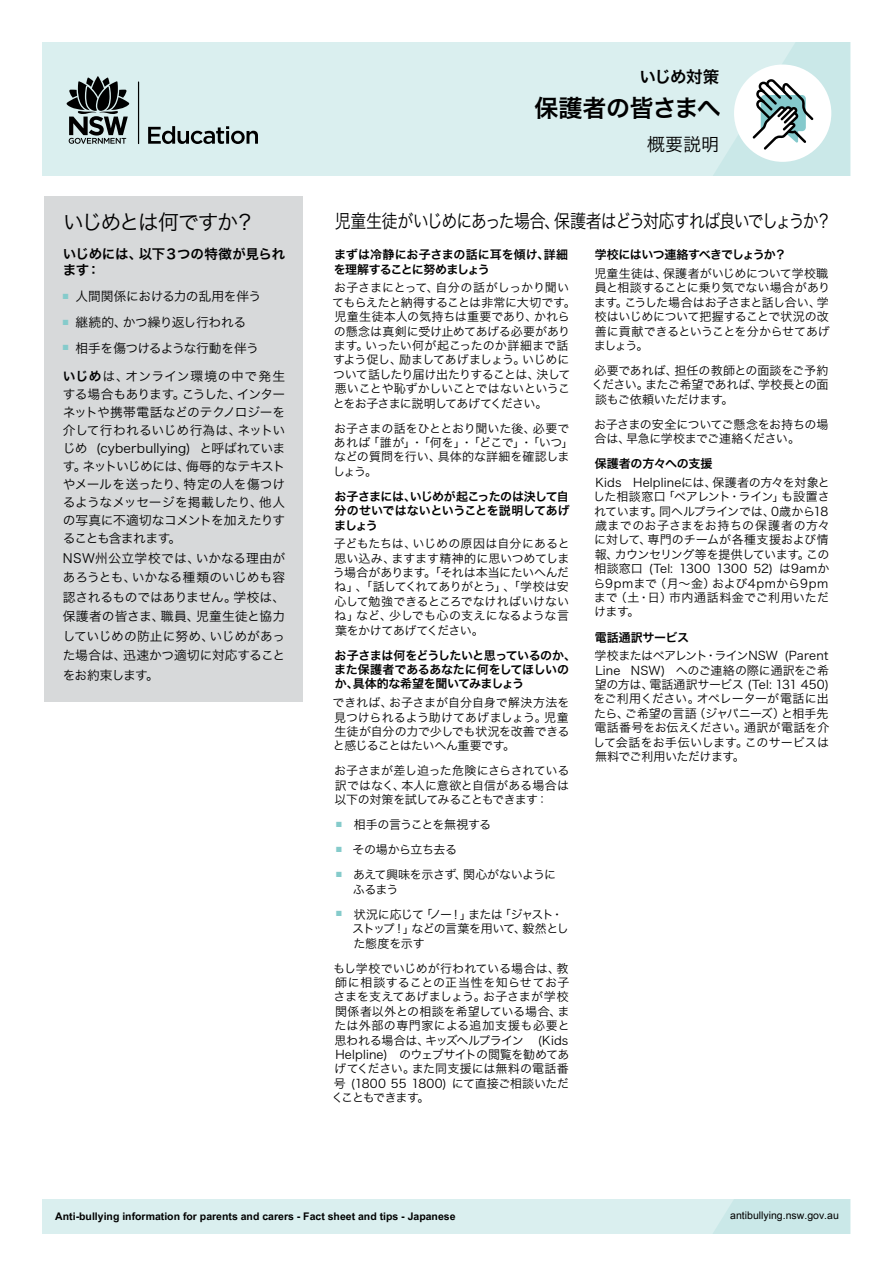
<style>
.page{position:relative;width:893px;height:1263px;background:#fff}
.page>*{position:absolute;margin:0;border:0;box-sizing:border-box;transform-origin:0 0}
.Parents_and_carers{font:24px "Hira Kaku Pro W6";letter-spacing:-.02em;color:#000}
.Sub_1{font:21px "Hira Kaku Pro W3";letter-spacing:-.085em;color:#000}
.Main_sub_title{font:18.75px "Hira Kaku Pro W3";letter-spacing:-.065em;color:#000;scale:.85 1}
.Fact_Sheet{font:18px "Hira Kaku Pro W3";color:#000}
.Anti_bullying{font:16.5px "Hira Kaku Pro W6";letter-spacing:-.045em;color:#000}
.Sub_2{font:13.5px/16.2px "Hira Kaku Pro W6";letter-spacing:-.02em;color:#000}
.Body_copy_title{font:12.75px/18px "Hira Kaku Pro W3";letter-spacing:-.02em;color:#000;text-align:justify}
.Body{font:12px/14.4px "Hira Kaku Pro W3";letter-spacing:-.015em;color:#000;text-align:justify}
.Sub_3{font:12px/14.4px "Hira Kaku Pro W6";letter-spacing:-.035em;color:#000}
.Body-2{font:12px/14.4px "Hira Kaku Pro W3";letter-spacing:-.035em;color:#000}
.Body-3{font:12px/14.4px "Hira Kaku Pro W3";letter-spacing:-.045em;color:#000}
.Body-4{font:12px/14.4px "Hira Kaku Pro W3";letter-spacing:-.04em;color:#000}
.Body-5{font:12px "Hira Kaku Pro W3";letter-spacing:.005em;color:#000}
.Body-6{font:12px "Hira Kaku Pro W3";letter-spacing:.045em;color:#000}
.Body-7{font:12px "Hira Kaku Pro W3";letter-spacing:.035em;color:#000}
.Body-8{font:12px "Hira Kaku Pro W3";letter-spacing:-.105em;color:#000}
.t1{font:700 10.5px "Arial Unicode MS";color:#000}
.t2{font:10.5px "Arial Unicode MS";color:#000}
.s1{font-family:"Hira Kaku Pro W6"}
</style>
<div class="page">
<div style="left:43px;top:1199px;width:807px;height:34px;background:#daefef"></div>
<svg style="left:713px;top:1199px;width:137px;height:34px"></svg>
<div style="left:44px;top:196px;width:259px;height:506px;background:#d7d9da"></div>
<div style="left:43px;top:43px;width:807px;height:133px;background:#daefef"></div>
<hr style="left:138px;top:81px;width:1px;height:63px;background:#000">
<svg style="left:67px;top:76px;width:62px;height:68px"></svg>
<svg style="left:148px;top:126px;width:110px;height:18px"></svg>
<svg style="left:713px;top:43px;width:137px;height:133px"></svg>
<h1 class="Sub_1" style="left:63px;top:203px;width:194px">いじめとは何ですか？</h1>
<h2 class="Sub_2" style="left:63px;top:245px;width:224px">いじめには、以下３つの特徴が見られます：</h2>
<p class="Body_copy_title" style="left:63px;top:286px;width:200px"><sup>■</sup> 人間関係における力の乱用を伴う</p>
<p class="Body_copy_title" style="left:63px;top:312px;width:185px"><sup>■</sup> 継続的、かつ繰り返し行われる</p>
<p class="Body_copy_title" style="left:63px;top:338px;width:198px"><sup>■</sup> 相手を傷つけるような行動を伴う</p>
<p class="Body_copy_title" style="left:63px;top:367px;width:224px"><span class="s1">いじめ</span>は、オンライン環境の中で発生する場合もあります。こうした、インターネットや携帯電話などのテクノロジーを介して行われるいじめ行為は、ネットいじめ (cyberbullying) と呼ばれています。ネットいじめには、侮辱的なテキストやメールを送ったり、特定の人を傷つけるようなメッセージを掲載したり、他人の写真に不適切なコメントを加えたりすることも含まれます。</p>
<p class="Body_copy_title" style="left:63px;top:547px;width:224px;line-height:19.5px">NSW州公立学校では、いかなる理由があろうとも、いかなる種類のいじめも容認されるものではありません。学校は、保護者の皆さま、職員、児童生徒と協力していじめの防止に努め、いじめがあった場合は、迅速かつ適切に対応することをお約束します。</p>
<p class="Anti_bullying" style="left:639px;top:62px;width:81px">いじめ対策</p>
<p class="Parents_and_carers" style="left:535px;top:86px;width:188px">保護者の皆さまへ</p>
<p class="Fact_Sheet" style="left:647px;top:128px;width:73px">概要説明</p>
<h1 class="Main_sub_title" style="left:335px;top:205px;width:586px">児童生徒がいじめにあった場合、保護者はどう対応すれば良いでしょうか？</h1>
<p class="Sub_3" style="left:334px;top:247px;width:236px">まずは冷静にお子さまの話に耳を傾け、詳細を理解することに努めましょう</p>
<p class="Body" style="left:332px;top:280px;width:245px;text-align:left">お子さまにとって、自分の話がしっかり聞いてもらえたと納得することは非常に大切です。児童生徒本人の気持ちは重要であり、かれらの懸念は真剣に受け止めてあげる必要があります。いったい何が起こったのか詳細まで話すよう促し、励ましてあげましょう。いじめについて話したり届け出たりすることは、決して悪いことや恥ずかしいことではないということをお子さまに説明してあげてください。</p>
<p class="Body" style="left:333px;top:420px;width:242px;text-align:left">お子さまの話をひととおり聞いた後、必要であれば「誰が」・「何を」・「どこで」・「いつ」などの質問を行い、具体的な詳細を確認しましょう。</p>
<p class="Sub_3" style="left:334px;top:489px;width:237px;text-align:justify">お子さまには、いじめが起こったのは決して自分のせいではないということを説明してあげましょう</p>
<p class="Body" style="left:333px;top:536px;width:239px">子どもたちは、いじめの原因は自分にあると思い込み、ますます精神的に思いつめてしまう場合があります。「それは本当にたいへんだね」、「話してくれてありがとう」、「学校は安心して勉強できるところでなければいけないね」など、少しでも心の支えになるような言葉をかけてあげてください。</p>
<p class="Sub_3" style="left:334px;top:647px;width:244px">お子さまは何をどうしたいと思っているのか、また保護者であるあなたに何をしてほしいのか、具体的な希望を聞いてみましょう</p>
<p class="Body" style="left:332px;top:694px;width:239px">できれば、お子さまが自分自身で解決方法を見つけられるよう助けてあげましょう。児童生徒が自分の力で少しでも状況を改善できると感じることはたいへん重要です。</p>
<p class="Body" style="left:334px;top:763px;width:237px">お子さまが差し迫った危険にさらされている訳ではなく、本人に意欲と自信がある場合は以下の対策を試してみることもできます：</p>
<p class="Body" style="left:336px;top:817px;width:157px"><sup>■</sup> 相手の言うことを無視する</p>
<p class="Body-2" style="left:336px;top:842px;width:122px"><sup>■</sup> その場から立ち去る</p>
<p class="Body-4" style="left:353px;top:867px;width:205px;text-indent:-17px"><sup>■</sup> あえて興味を示さず、関心がないようにふるまう</p>
<p class="Body-3" style="left:352px;top:906px;width:218px;text-indent:-16px"><sup>■</sup> 状況に応じて「ノー！」または「ジャスト・ストップ！」などの言葉を用いて、毅然とした態度を示す</p>
<p class="Body" style="left:333px;top:960px;width:237px">もし学校でいじめが行われている場合は、教</p>
<p class="Body-6" style="left:335px;top:972px;width:236px">師に相談することの正当性を知らせてお子</p>
<p class="Body" style="left:333px;top:989px;width:237px">さまを支えてあげましょう。お子さまが学校</p>
<p class="Body" style="left:335px;top:1003px;width:236px">関係者以外との相談を希望している場合、ま</p>
<p class="Body-7" style="left:334px;top:1015px;width:237px">たは外部の専門家による追加支援も必要と</p>
<p class="Body" style="left:335px;top:1032px;width:235px">思われる場合は、キッズヘルプライン (Kids</p>
<p class="Body" style="left:335px;top:1046px;width:236px">Helpline) のウェブサイトの閲覧を勧めてあ</p>
<p class="Body-5" style="left:334px;top:1058px;width:236px">げてください。また同支援には無料の電話番</p>
<p class="Body" style="left:334px;top:1075px;width:237px">号 (1800 55 1800) にて直接ご相談いただ</p>
<p class="Body-8" style="left:332px;top:1087px;width:99px">くこともできます。</p>
<p class="Sub_3" style="left:595px;top:247px;width:193px">学校にはいつ連絡すべきでしょうか？</p>
<p class="Body" style="left:594px;top:265px;width:238px;text-align:left">児童生徒は、保護者がいじめについて学校職員と相談することに乗り気でない場合があります。こうした場合はお子さまと話し合い、学校はいじめについて把握することで状況の改善に貢献できるということを分からせてあげましょう。</p>
<p class="Body" style="left:592px;top:362px;width:238px">必要であれば、担任の教師との面談をご予約ください。またご希望であれば、学校長との面談もご依頼いただけます。</p>
<p class="Body-2" style="left:594px;top:416px;width:236px">お子さまの安全についてご懸念をお持ちの場合は、早急に学校までご連絡ください。</p>
<p class="Sub_3" style="left:595px;top:456px;width:119px">保護者の方々への支援</p>
<p class="Body" style="left:593px;top:474px;width:238px;text-align:left">Kids Helplineには、保護者の方々を対象とした相談窓口「ペアレント・ライン」も設置されています。同ヘルプラインでは、0歳から18歳までのお子さまをお持ちの保護者の方々に対して、専門のチームが各種支援および情報、カウンセリング等を提供しています。この相談窓口 (Tel: 1300 1300 52) は9amから9pmまで（月〜金）および4pmから9pmまで（土・日）市内通話料金でご利用いただけます。</p>
<p class="Sub_3" style="left:595px;top:629px;width:96px">電話通訳サービス</p>
<p class="Body" style="left:593px;top:648px;width:238px">学校またはペアレント・ラインNSW (Parent Line NSW) へのご連絡の際に通訳をご希望の方は、電話通訳サービス (Tel: 131 450)をご利用ください。オペレーターが電話に出たら、ご希望の言語（ジャパニーズ）と相手先電話番号をお伝えください。通訳が電話を介して会話をお手伝いします。このサービスは無料でご利用いただけます。</p>
<p class="t1" style="left:55px;top:1209px;width:402px">Anti-bullying information for parents and carers - Fact sheet and tips - Japanese</p>
<p class="t2" style="left:730px;top:1208px;width:110px">antibullying.nsw.gov.au</p>
</div>
